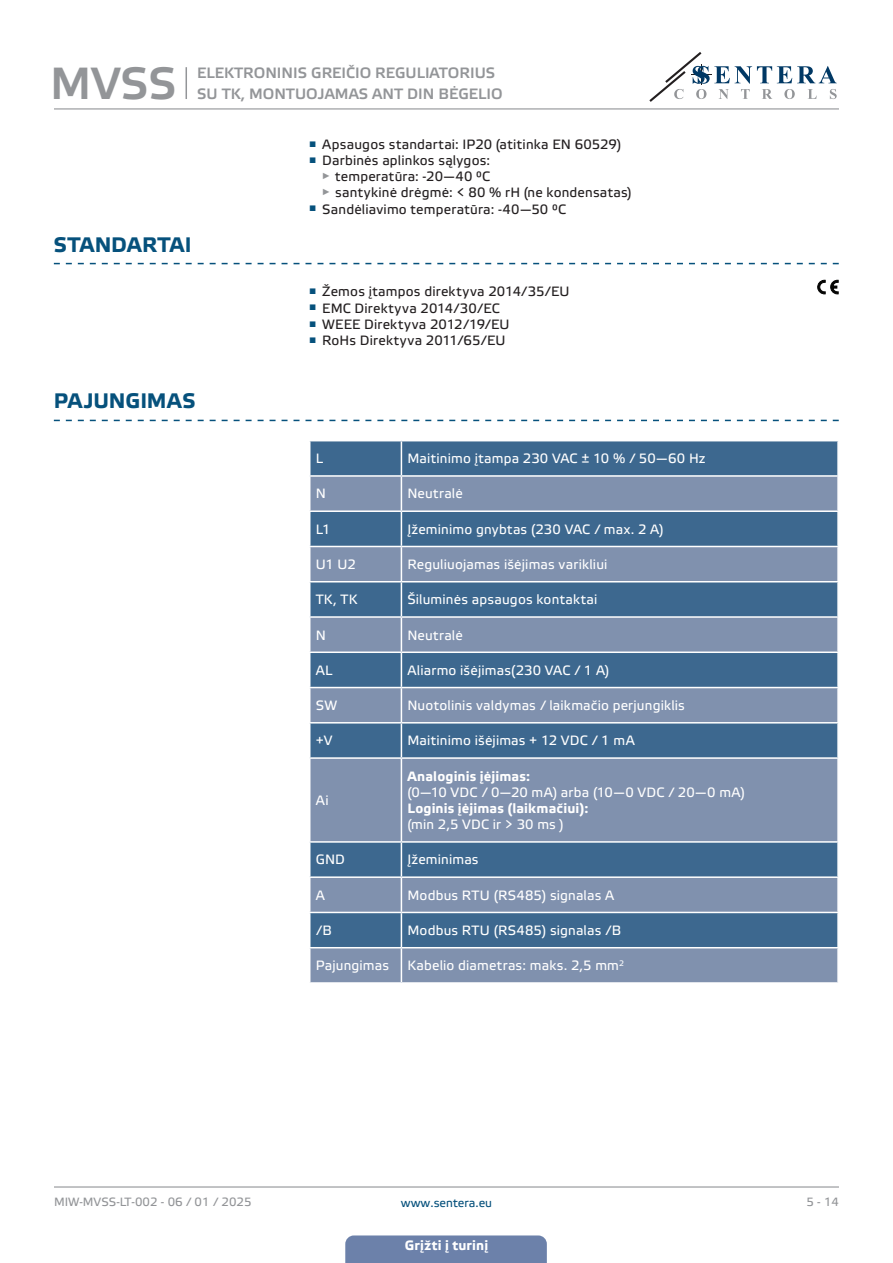
<style>
.page{position:relative;width:893px;height:1263px;background:#fff}
.page>*{position:absolute;margin:0;border:0;box-sizing:border-box;transform-origin:0 0}
.t1{font:45px "Etelka Medium Pro";color:#939598}
.t2{font:700 21px "Etelka Text Pro";letter-spacing:.015em;color:#06517c}
.t3{font:700 21px "Etelka Text Pro";letter-spacing:-.005em;color:#06517c}
.t4{font:15px/21px "Etelka Medium Pro";color:#939598}
.TABLE_TEXT_WHITE{font:13.5px "Etelka Text Pro";letter-spacing:.015em;color:#fff}
.t5{font:13.5px "Etelka Text Pro";letter-spacing:.015em;color:#231f20}
.TABLE_TEXT_WHITE-2{font:700 13.5px "Etelka Text Pro";letter-spacing:.01em;color:#fff}
.t6{font:12px "Etelka Text Pro";color:#939598}
.t7{font:12px "Etelka Text Pro";color:#06517c}
</style>
<div class="page">
<hr style="left:54px;top:108px;width:785px;height:1px;background:#939598">
<hr style="left:54px;top:1186px;width:785px;height:1px;background:#939598">
<svg style="left:649px;top:52px;width:188px;height:50px"></svg>
<div style="left:345px;top:1235px;width:202px;height:28px;background:#6c81aa"></div>
<svg style="left:54px;top:263px;width:785px;height:1px"></svg>
<svg style="left:54px;top:420px;width:785px;height:1px"></svg>
<svg style="left:817px;top:280px;width:21px;height:14px"></svg>
<div style="left:310px;top:441px;width:527px;height:34px;background:#3d688f"></div>
<svg style="left:310px;top:477px;width:527px;height:505px;background:#6581a1"></svg>
<hr style="left:401px;top:441px;width:1px;height:34px;background:#fff">
<hr style="left:401px;top:477px;width:1px;height:33px;background:#fff">
<hr style="left:309px;top:510px;width:92px;height:2px;background:#fff">
<hr style="left:401px;top:510px;width:438px;height:2px;background:#fff">
<hr style="left:401px;top:512px;width:1px;height:34px;background:#fff">
<hr style="left:309px;top:546px;width:92px;height:1px;background:#fff">
<hr style="left:401px;top:546px;width:438px;height:1px;background:#fff">
<hr style="left:401px;top:547px;width:1px;height:34px;background:#fff">
<hr style="left:309px;top:581px;width:92px;height:1px;background:#fff">
<hr style="left:401px;top:581px;width:438px;height:1px;background:#fff">
<hr style="left:401px;top:582px;width:1px;height:34px;background:#fff">
<hr style="left:309px;top:616px;width:92px;height:2px;background:#fff">
<hr style="left:401px;top:616px;width:438px;height:2px;background:#fff">
<hr style="left:401px;top:618px;width:1px;height:33px;background:#fff">
<hr style="left:309px;top:651px;width:92px;height:2px;background:#fff">
<hr style="left:401px;top:651px;width:438px;height:2px;background:#fff">
<hr style="left:401px;top:653px;width:1px;height:34px;background:#fff">
<hr style="left:309px;top:687px;width:92px;height:1px;background:#fff">
<hr style="left:401px;top:687px;width:438px;height:1px;background:#fff">
<hr style="left:401px;top:688px;width:1px;height:34px;background:#fff">
<hr style="left:309px;top:722px;width:92px;height:1px;background:#fff">
<hr style="left:401px;top:722px;width:438px;height:1px;background:#fff">
<hr style="left:401px;top:723px;width:1px;height:34px;background:#fff">
<hr style="left:309px;top:757px;width:92px;height:2px;background:#fff">
<hr style="left:401px;top:757px;width:438px;height:2px;background:#fff">
<hr style="left:401px;top:759px;width:1px;height:82px;background:#fff">
<hr style="left:309px;top:841px;width:92px;height:2px;background:#fff">
<hr style="left:401px;top:841px;width:438px;height:2px;background:#fff">
<hr style="left:401px;top:843px;width:1px;height:33px;background:#fff">
<hr style="left:309px;top:876px;width:92px;height:2px;background:#fff">
<hr style="left:401px;top:876px;width:438px;height:2px;background:#fff">
<hr style="left:401px;top:878px;width:1px;height:34px;background:#fff">
<hr style="left:309px;top:912px;width:92px;height:1px;background:#fff">
<hr style="left:401px;top:912px;width:438px;height:1px;background:#fff">
<hr style="left:401px;top:913px;width:1px;height:34px;background:#fff">
<hr style="left:309px;top:947px;width:92px;height:1px;background:#fff">
<hr style="left:401px;top:947px;width:438px;height:1px;background:#fff">
<hr style="left:401px;top:948px;width:1px;height:34px;background:#fff">
<hr style="left:186px;top:67px;width:1px;height:32px;background:#939598">
<h1 class="t1" style="left:50px;top:59px;width:128px">MVSS</h1>
<p class="t4" style="left:197px;top:63px;width:307px">ELEKTRONINIS GREIČIO REGULIATORIUS<br>SU TK, MONTUOJAMAS ANT DIN BĖGELIO</p>
<p class="t2" style="left:54px;top:233px;width:139px">STANDARTAI</p>
<p class="t3" style="left:54px;top:390px;width:143px">PAJUNGIMAS</p>
<p class="t5" style="left:309px;top:137px;width:314px"><sup>■</sup> Apsaugos standartai: IP20 (atitinka EN 60529)</p>
<p class="t5" style="left:309px;top:153px;width:183px"><sup>■</sup> Darbinės aplinkos sąlygos:</p>
<p class="t5" style="left:322px;top:169px;width:170px"><sup>►</sup> temperatūra: -20—40 °C</p>
<p class="t5" style="left:322px;top:185px;width:311px"><sup>►</sup> santykinė drėgmė: &lt; 80 % rH (ne kondensatas)</p>
<p class="t5" style="left:309px;top:202px;width:259px"><sup>■</sup> Sandėliavimo temperatūra: -40—50 °C</p>
<p class="t5" style="left:309px;top:284px;width:262px"><sup>■</sup> Žemos įtampos direktyva 2014/35/EU</p>
<p class="t5" style="left:309px;top:301px;width:192px"><sup>■</sup> EMC Direktyva 2014/30/EC</p>
<p class="t5" style="left:309px;top:317px;width:202px"><sup>■</sup> WEEE Direktyva 2012/19/EU</p>
<p class="t5" style="left:309px;top:333px;width:198px"><sup>■</sup> RoHs Direktyva 2011/65/EU</p>
<p class="TABLE_TEXT_WHITE" style="left:316px;top:451px;width:9px">L</p>
<p class="TABLE_TEXT_WHITE" style="left:407px;top:451px;width:300px">Maitinimo įtampa 230 VAC ± 10 % / 50—60 Hz</p>
<p class="TABLE_TEXT_WHITE" style="left:316px;top:486px;width:12px">N</p>
<p class="TABLE_TEXT_WHITE" style="left:407px;top:486px;width:57px">Neutralė</p>
<p class="TABLE_TEXT_WHITE" style="left:316px;top:522px;width:16px">L1</p>
<p class="TABLE_TEXT_WHITE" style="left:407px;top:522px;width:258px">Įžeminimo gnybtas (230 VAC / max. 2 A)</p>
<p class="TABLE_TEXT_WHITE" style="left:316px;top:557px;width:42px">U1 U2</p>
<p class="TABLE_TEXT_WHITE" style="left:407px;top:557px;width:201px">Reguliuojamas išėjimas varikliui</p>
<p class="TABLE_TEXT_WHITE" style="left:316px;top:592px;width:43px">TK, TK</p>
<p class="TABLE_TEXT_WHITE" style="left:407px;top:592px;width:192px">Šiluminės apsaugos kontaktai</p>
<p class="TABLE_TEXT_WHITE" style="left:316px;top:628px;width:12px">N</p>
<p class="TABLE_TEXT_WHITE" style="left:407px;top:628px;width:57px">Neutralė</p>
<p class="TABLE_TEXT_WHITE" style="left:316px;top:663px;width:18px">AL</p>
<p class="TABLE_TEXT_WHITE" style="left:407px;top:663px;width:203px">Aliarmo išėjimas(230 VAC / 1 A)</p>
<p class="TABLE_TEXT_WHITE" style="left:316px;top:698px;width:23px">SW</p>
<p class="TABLE_TEXT_WHITE" style="left:407px;top:698px;width:279px">Nuotolinis valdymas / laikmačio perjungiklis</p>
<p class="TABLE_TEXT_WHITE" style="left:316px;top:733px;width:18px">+V</p>
<p class="TABLE_TEXT_WHITE" style="left:407px;top:733px;width:229px">Maitinimo išėjimas + 12 VDC / 1 mA</p>
<p class="TABLE_TEXT_WHITE" style="left:316px;top:793px;width:14px">Ai</p>
<p class="TABLE_TEXT_WHITE-2" style="left:407px;top:768px;width:124px">Analoginis įėjimas:</p>
<p class="TABLE_TEXT_WHITE" style="left:407px;top:785px;width:339px">(0—10 VDC / 0—20 mA) arba (10—0 VDC / 20—0 mA)</p>
<p class="TABLE_TEXT_WHITE-2" style="left:407px;top:801px;width:183px">Loginis įėjimas (laikmačiui):</p>
<p class="TABLE_TEXT_WHITE" style="left:407px;top:817px;width:158px">(min 2,5 VDC ir &gt; 30 ms )</p>
<p class="TABLE_TEXT_WHITE" style="left:316px;top:852px;width:31px">GND</p>
<p class="TABLE_TEXT_WHITE" style="left:407px;top:852px;width:73px">Įžeminimas</p>
<p class="TABLE_TEXT_WHITE" style="left:316px;top:888px;width:11px">A</p>
<p class="TABLE_TEXT_WHITE" style="left:407px;top:888px;width:208px">Modbus RTU (RS485) signalas A</p>
<p class="TABLE_TEXT_WHITE" style="left:316px;top:923px;width:18px">/B</p>
<p class="TABLE_TEXT_WHITE" style="left:407px;top:923px;width:215px">Modbus RTU (RS485) signalas /B</p>
<p class="TABLE_TEXT_WHITE" style="left:316px;top:958px;width:75px">Pajungimas</p>
<p class="TABLE_TEXT_WHITE" style="left:407px;top:958px;width:218px">Kabelio diametras: maks. 2,5 mm<sup>2</sup></p>
<p class="t6" style="left:54px;top:1195px;width:199px">MIW-MVSS-LT-002 - 06 / 01 / 2025</p>
<p class="t7" style="left:401px;top:1196px;width:93px">www.sentera.eu</p>
<p class="t6" style="left:806px;top:1195px;width:34px">5 - 14</p>
<p class="TABLE_TEXT_WHITE-2" style="left:405px;top:1238px;width:85px">Grįžti į turinį</p>
</div>
